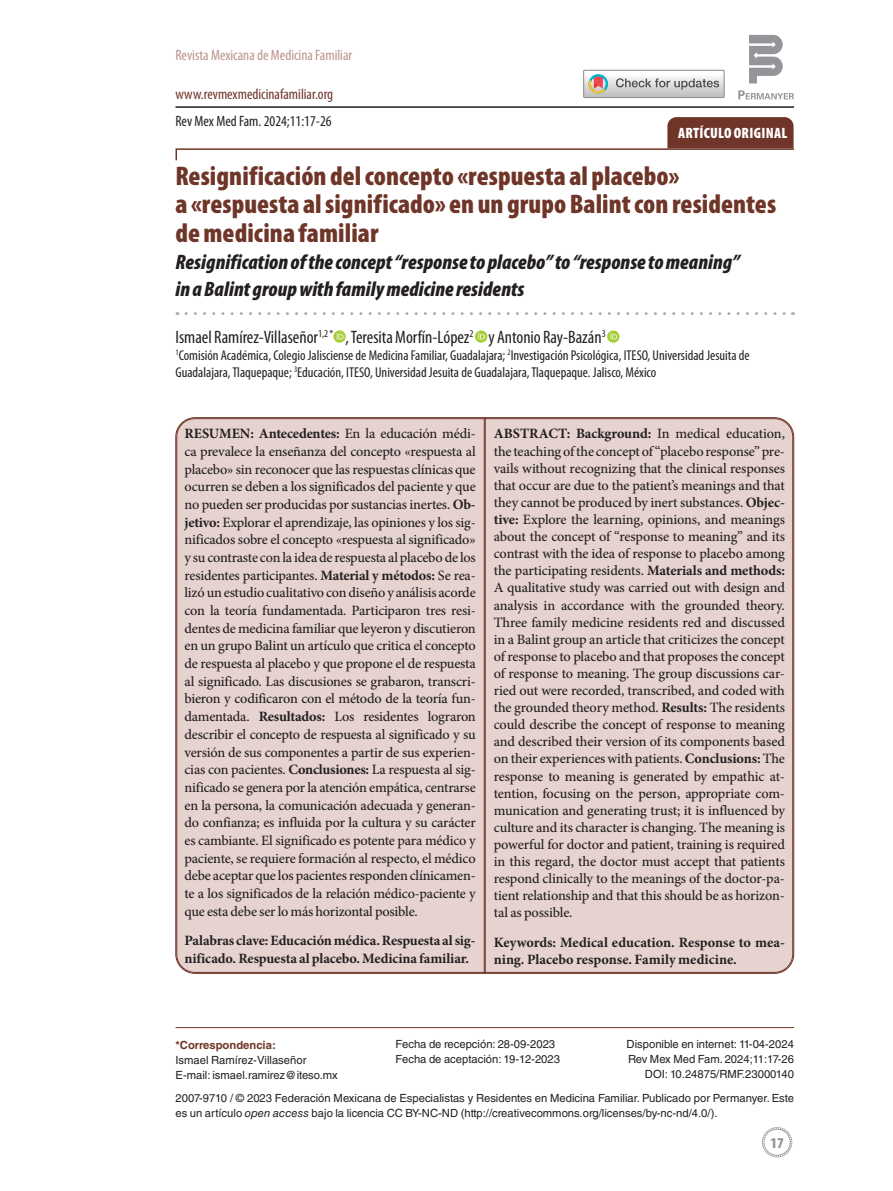
<style>
.page{position:relative;width:893px;height:1191px;background:#fff}
.page>*{position:absolute;margin:0;border:0;box-sizing:border-box;transform-origin:0 0}
.t1{font:900 condensed 27px/28.5px "Myriad Pro";letter-spacing:.005em;color:#6f3528}
.t2{font:italic 900 condensed 21px/27px "Myriad Pro";color:#231f20}
.t3{font:condensed 18px "Myriad Pro";color:#231f20}
.t4{font:condensed 15px "Myriad Pro";color:#bb948c}
.t5{font:condensed 15px "Myriad Pro";color:#6f3528}
.t6{font:condensed 15px "Myriad Pro";color:#231f20}
.t7{font:900 condensed 15px "Myriad Pro";letter-spacing:.02em;color:#fff}
.t8{font:900 condensed 15px "Myriad Pro";color:#939598}
.t9{font:500 14.25px/17.1px "Minion Pro";letter-spacing:-.015em;color:#231f20;text-align:justify}
.t10{font:condensed 14.25px/17.1px "Myriad Pro";color:#231f20}
.t11{font:700 14.25px/17.1px "Minion Pro";letter-spacing:-.005em;color:#231f20}
.t12{font:11.25px/15px "Helvetica LT Std";color:#231f20}
.t13{font:700 11.25px "Helvetica LT Std";color:#6f3528}
.s1{font-weight:700}
.s2{font-style:italic}
</style>
<div class="page">
<svg style="left:762px;top:1127px;width:30px;height:30px"></svg>
<svg style="left:749px;top:35px;width:34px;height:48px"></svg>
<svg style="left:738px;top:90px;width:56px;height:9px"></svg>
<hr style="left:175px;top:106px;width:619px;height:2px;background:#231f20">
<svg style="left:584px;top:70px;width:140px;height:28px"></svg>
<div style="left:177px;top:418px;width:616px;height:554px;background:#e6d3d0;border-radius:18px"></div>
<hr style="left:485px;top:417px;width:1px;height:556px;background:#6f3528">
<hr style="left:484px;top:417px;width:1px;height:556px;background:#6f3528">
<svg style="left:186px;top:312px;width:607px;height:3px"></svg>
<svg style="left:333px;top:330px;width:13px;height:13px"></svg>
<svg style="left:337px;top:333px;width:6px;height:6px"></svg>
<svg style="left:475px;top:330px;width:12px;height:13px"></svg>
<svg style="left:478px;top:333px;width:7px;height:6px"></svg>
<svg style="left:607px;top:330px;width:12px;height:13px"></svg>
<svg style="left:610px;top:333px;width:7px;height:6px"></svg>
<svg style="left:175px;top:117px;width:619px;height:44px"></svg>
<hr style="left:176px;top:1027px;width:618px;height:1px;background:#6f3528">
<p class="t4" style="left:176px;top:46px;width:178px">Revista Mexicana de Medicina Familiar</p>
<p class="t5" style="left:176px;top:85px;width:159px">www.revmexmedicinafamiliar.org</p>
<p class="t6" style="left:175px;top:112px;width:158px">Rev Mex Med Fam. 2024;11:17-26</p>
<p class="t7" style="left:678px;top:125px;width:111px">ARTÍCULO ORIGINAL</p>
<h1 class="t1" style="left:176px;top:162px;width:602px">Resignificación del concepto «respuesta al placebo»<br>a «respuesta al significado» en un grupo Balint con residentes de medicina familiar</h1>
<h2 class="t2" style="left:176px;top:249px;width:566px">Resignification of the concept “response to placebo” to “response to meaning” in a Balint group with family medicine residents</h2>
<p class="t3" style="left:176px;top:326px;width:432px">Ismael Ramírez-Villaseñor<sup>1,2</sup> <sup>*</sup> , Teresita Morfín-López<sup>2</sup> y Antonio Ray-Bazán<sup>3</sup></p>
<p class="t10" style="left:176px;top:346px;width:576px"><sup>1</sup>Comisión Académica, Colegio Jalisciense de Medicina Familiar, Guadalajara; <sup>2</sup>Investigación Psicológica, ITESO, Universidad Jesuita de<br>Guadalajara, Tlaquepaque; <sup>3</sup>Educación, ITESO, Universidad Jesuita de Guadalajara, Tlaquepaque. Jalisco, México</p>
<p class="t9" style="left:184px;top:425px;width:293px;line-height:17.7px"><span class="s1">RESUMEN: Antecedentes:</span> En la educación médi&shy;ca prevalece la enseñanza del concepto «respuesta al placebo» sin reconocer que las respuestas clínicas que ocurren se deben a los significados del paciente y que no pueden ser producidas por sustancias inertes. <span class="s1">Ob&shy;jetivo:</span> Explorar el aprendizaje, las opiniones y los sig&shy;nificados sobre el concepto «respuesta al significado» y su contraste con la idea de respuesta al placebo de los residentes participantes. <span class="s1">Material y métodos:</span> Se rea&shy;lizó un estudio cualitativo con diseño y análisis acorde con la teoría fundamentada. Participaron tres resi&shy;dentes de medicina familiar que leyeron y discutieron en un grupo Balint un artículo que critica el concepto de respuesta al placebo y que propone el de respuesta al significado. Las discusiones se grabaron, transcri&shy;bieron y codificaron con el método de la teoría fun&shy;damentada. <span class="s1">Resultados:</span> Los residentes lograron describir el concepto de respuesta al significado y su versión de sus componentes a partir de sus experien&shy;cias con pacientes. <span class="s1">Conclusiones:</span> La respuesta al sig&shy;nificado se genera por la atención empática, centrarse en la persona, la comunicación adecuada y generan&shy;do confianza; es influida por la cultura y su carácter es cambiante. El significado es potente para médico y paciente, se requiere formación al respecto, el médico debe aceptar que los pacientes responden clínicamen&shy;te a los significados de la relación médico-paciente y que esta debe ser lo más horizontal posible.</p>
<p class="t11" style="left:184px;top:931px;width:293px;line-height:17.7px">Palabras clave: Educación médica. Respuesta al sig&shy;nificado. Respuesta al placebo. Medicina familiar.</p>
<p class="t9" style="left:494px;top:425px;width:293px"><span class="s1">ABSTRACT: Background:</span> In medical education, the teaching of the concept of “placebo response” pre&shy;vails without recognizing that the clinical responses that occur are due to the patient’s meanings and that they cannot be produced by inert substances. <span class="s1">Objec&shy;tive:</span> Explore the learning, opinions, and meanings about the concept of “response to meaning” and its contrast with the idea of response to placebo among the participating residents. <span class="s1">Materials and methods:<br></span>A qualitative study was carried out with design and analysis in accordance with the grounded theory.<br>Three family medicine residents red and discussed in a Balint group an article that criticizes the concept of response to placebo and that proposes the concept of response to meaning. The group discussions car&shy;ried out were recorded, transcribed, and coded with the grounded theory method. <span class="s1">Results:</span> The residents could describe the concept of response to meaning and described their version of its components based on their experiences with patients. <span class="s1">Conclusions:</span> The response to meaning is generated by empathic at&shy;tention, focusing on the person, appropriate com&shy;munication and generating trust; it is influenced by culture and its character is changing. The meaning is powerful for doctor and patient, training is required in this regard, the doctor must accept that patients respond clinically to the meanings of the doctor-pa&shy;tient relationship and that this should be as horizon&shy;tal as possible.</p>
<p class="t11" style="left:494px;top:933px;width:293px">Keywords: Medical education. Response to mea&shy;ning. Placebo response. Family medicine.</p>
<p class="t12" style="left:396px;top:1036px;width:166px">Fecha de recepción: 28-09-2023<br>Fecha de aceptación: 19-12-2023</p>
<p class="t12" style="left:176px;top:1091px;width:620px">2007-9710 / © 2023 Federación Mexicana de Especialistas y Residentes en Medicina Familiar. Publicado por Permanyer. Este es un artículo <span class="s2">open access</span> bajo la licencia CC BY-NC-ND (http://creativecommons.org/licenses/by-nc-nd/4.0/).</p>
<p class="t12" style="left:627px;top:1036px;width:169px;text-align:right">Disponible en internet: 11-04-2024<br>Rev Mex Med Fam. 2024;11:17-26<br>DOI: 10.24875/RMF.23000140</p>
<p class="t13" style="left:176px;top:1038px;width:102px">*Correspondencia:</p>
<p class="t12" style="left:176px;top:1052px;width:164px">Ismael Ramírez-Villaseñor<br>E-mail: ismael.ramirez@iteso.mx</p>
<p class="t8" style="left:770px;top:1134px;width:15px">17</p>
</div>
